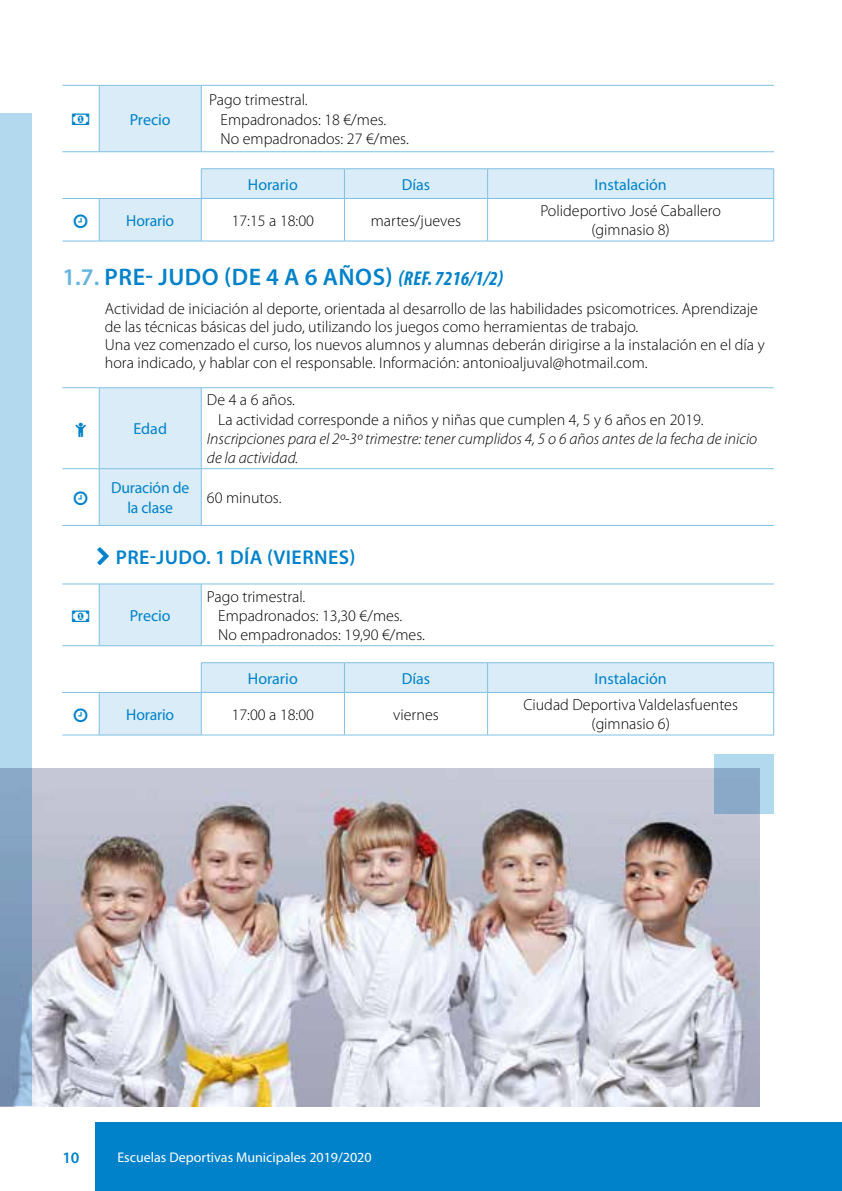
<style>
.page{position:relative;width:842px;height:1191px;background:#fff}
.page>*{position:absolute;margin:0;border:0;box-sizing:border-box;transform-origin:0 0}
.t1{font:600 24px "Myriad Pro";letter-spacing:.02em;color:#0082ca}
.t2{font:600 20px "Myriad Pro";letter-spacing:.02em;color:#0082ca}
.t3{font:300 16px/19.2px "Myriad Pro";color:#000}
.t4{font:italic 300 16px/19.2px "Myriad Pro";color:#000}
.t5{font:16px/19.2px "Myriad Pro";color:#0082ca;text-align:center}
.t6{font:600 16px "Myriad Pro";color:#0082ca}
.t7{font:14px "Myriad Pro";color:#fff}
.s1{color:#66b4df}
.s2{font-weight:700;font-style:italic;font-stretch:condensed;font-size:20px}
</style>
<div class="page">
<img style="left:31px;top:768px;width:728px;height:338px">
<svg style="left:714px;top:754px;width:60px;height:59px;background:#9bbdd8"></svg>
<svg style="left:0;top:113px;width:31px;height:993px;background:#a1c4de"></svg>
<div style="left:95px;top:1123px;width:747px;height:68px;background:#0082ca"></div>
<div style="left:99px;top:85px;width:102px;height:67px;background:#d9ecf7"></div>
<hr style="left:99px;top:86px;width:1px;height:65px;background:#80c0e4">
<hr style="left:201px;top:86px;width:1px;height:65px;background:#80c0e4">
<hr style="left:62px;top:85px;width:37px;height:1px;background:#80c0e4">
<hr style="left:99px;top:85px;width:102px;height:1px;background:#80c0e4">
<hr style="left:201px;top:85px;width:573px;height:1px;background:#80c0e4">
<hr style="left:62px;top:151px;width:37px;height:1px;background:#80c0e4">
<hr style="left:99px;top:151px;width:102px;height:1px;background:#80c0e4">
<hr style="left:201px;top:151px;width:573px;height:1px;background:#80c0e4">
<hr style="left:201px;top:168px;width:143px;height:1px;background:#80c0e4">
<hr style="left:344px;top:168px;width:144px;height:1px;background:#80c0e4">
<hr style="left:488px;top:168px;width:286px;height:1px;background:#80c0e4">
<svg style="left:100px;top:169px;width:674px;height:72px"></svg>
<hr style="left:99px;top:198px;width:102px;height:1px;background:#80c0e4">
<hr style="left:201px;top:198px;width:143px;height:1px;background:#80c0e4">
<hr style="left:344px;top:198px;width:144px;height:1px;background:#80c0e4">
<hr style="left:344px;top:199px;width:1px;height:42px;background:#80c0e4">
<hr style="left:488px;top:198px;width:286px;height:1px;background:#80c0e4">
<hr style="left:487px;top:199px;width:1px;height:42px;background:#80c0e4">
<hr style="left:773px;top:199px;width:1px;height:42px;background:#80c0e4">
<hr style="left:99px;top:241px;width:102px;height:1px;background:#80c0e4">
<hr style="left:201px;top:241px;width:143px;height:1px;background:#80c0e4">
<hr style="left:344px;top:241px;width:144px;height:1px;background:#80c0e4">
<hr style="left:488px;top:241px;width:286px;height:1px;background:#80c0e4">
<hr style="left:99px;top:199px;width:1px;height:42px;background:#80c0e4">
<hr style="left:201px;top:199px;width:1px;height:42px;background:#80c0e4">
<hr style="left:62px;top:198px;width:37px;height:1px;background:#80c0e4">
<hr style="left:62px;top:241px;width:37px;height:1px;background:#80c0e4">
<div style="left:100px;top:388px;width:101px;height:137px;background:#d9ecf7"></div>
<svg style="left:202px;top:388px;width:572px;height:82px"></svg>
<hr style="left:99px;top:388px;width:1px;height:80px;background:#80c0e4">
<hr style="left:201px;top:388px;width:1px;height:80px;background:#80c0e4">
<hr style="left:99px;top:469px;width:1px;height:56px;background:#80c0e4">
<hr style="left:201px;top:469px;width:1px;height:56px;background:#80c0e4">
<hr style="left:62px;top:387px;width:37px;height:1px;background:#80c0e4">
<hr style="left:99px;top:387px;width:102px;height:1px;background:#80c0e4">
<hr style="left:201px;top:387px;width:573px;height:1px;background:#80c0e4">
<hr style="left:62px;top:468px;width:37px;height:1px;background:#80c0e4">
<hr style="left:99px;top:468px;width:102px;height:1px;background:#80c0e4">
<hr style="left:201px;top:468px;width:573px;height:1px;background:#80c0e4">
<hr style="left:62px;top:525px;width:37px;height:1px;background:#80c0e4">
<hr style="left:99px;top:525px;width:102px;height:1px;background:#80c0e4">
<hr style="left:201px;top:525px;width:573px;height:1px;background:#80c0e4">
<div style="left:99px;top:584px;width:102px;height:61px;background:#d9ecf7"></div>
<hr style="left:99px;top:584px;width:1px;height:61px;background:#80c0e4">
<hr style="left:201px;top:584px;width:1px;height:61px;background:#80c0e4">
<hr style="left:62px;top:583px;width:37px;height:1px;background:#80c0e4">
<hr style="left:99px;top:583px;width:102px;height:1px;background:#80c0e4">
<hr style="left:201px;top:583px;width:573px;height:1px;background:#80c0e4">
<hr style="left:62px;top:645px;width:37px;height:1px;background:#80c0e4">
<hr style="left:99px;top:645px;width:102px;height:1px;background:#80c0e4">
<hr style="left:201px;top:645px;width:573px;height:1px;background:#80c0e4">
<svg style="left:100px;top:662px;width:674px;height:72px"></svg>
<hr style="left:99px;top:692px;width:102px;height:1px;background:#80c0e4">
<hr style="left:201px;top:692px;width:143px;height:1px;background:#80c0e4">
<hr style="left:344px;top:692px;width:144px;height:1px;background:#80c0e4">
<hr style="left:344px;top:692px;width:1px;height:42px;background:#80c0e4">
<hr style="left:488px;top:692px;width:286px;height:1px;background:#80c0e4">
<hr style="left:487px;top:692px;width:1px;height:42px;background:#80c0e4">
<hr style="left:773px;top:692px;width:1px;height:42px;background:#80c0e4">
<hr style="left:99px;top:734px;width:102px;height:1px;background:#80c0e4">
<hr style="left:201px;top:734px;width:143px;height:1px;background:#80c0e4">
<hr style="left:344px;top:734px;width:144px;height:1px;background:#80c0e4">
<hr style="left:488px;top:734px;width:286px;height:1px;background:#80c0e4">
<hr style="left:99px;top:692px;width:1px;height:42px;background:#80c0e4">
<hr style="left:201px;top:692px;width:1px;height:42px;background:#80c0e4">
<hr style="left:62px;top:692px;width:37px;height:1px;background:#80c0e4">
<hr style="left:62px;top:734px;width:37px;height:1px;background:#80c0e4">
<p class="t5" style="left:130px;top:109px;width:43px">Precio</p>
<p class="t3" style="left:221px;top:90px;width:190px;text-indent:-11px">Pago trimestral.<br>Empadronados: 18 €/mes.<br>No empadronados: 27 €/mes.</p>
<p class="t5" style="left:248px;top:175px;width:51px">Horario</p>
<p class="t5" style="left:402px;top:175px;width:30px">Días</p>
<p class="t5" style="left:594px;top:175px;width:74px">Instalación</p>
<p class="t5" style="left:126px;top:210px;width:49px">Horario</p>
<p class="t3" style="left:232px;top:211px;width:84px">17:15 a 18:00</p>
<p class="t3" style="left:371px;top:211px;width:92px">martes/jueves</p>
<p class="t3" style="left:540px;top:201px;width:182px;text-align:center">Polideportivo José Caballero (gimnasio 8)</p>
<h1 class="t1" style="left:62px;top:261px;width:442px"><span class="s1">1.7.</span> PRE- JUDO (DE 4 A 6 AÑOS) <span class="s2">(REF. 7216/1/2)</span></h1>
<p class="t3" style="left:105px;top:300px;width:661px;line-height:18px">Actividad de iniciación al deporte, orientada al desarrollo de las habilidades psicomotrices. Aprendizaje de las técnicas básicas del judo, utilizando los juegos como herramientas de trabajo.<br>Una vez comenzado el curso, los nuevos alumnos y alumnas deberán dirigirse a la instalación en el día y hora indicado, y hablar con el responsable. Información: antonioaljuval@hotmail.com.</p>
<p class="t5" style="left:133px;top:419px;width:35px">Edad</p>
<p class="t3" style="left:218px;top:390px;width:487px;text-indent:-11px">De 4 a 6 años.<br>La actividad corresponde a niños y niñas que cumplen 4, 5 y 6 años en 2019.</p>
<p class="t4" style="left:207px;top:429px;width:552px">Inscripciones para el 2º-3º trimestre: tener cumplidos 4, 5 o 6 años antes de la fecha de inicio de la actividad.</p>
<p class="t5" style="left:111px;top:478px;width:80px">Duración de la clase</p>
<p class="t3" style="left:207px;top:488px;width:76px">60 minutos.</p>
<p class="t2" style="left:116px;top:545px;width:241px">PRE-JUDO. 1 DÍA (VIERNES)</p>
<p class="t5" style="left:130px;top:605px;width:43px">Precio</p>
<p class="t3" style="left:218px;top:586px;width:208px;text-indent:-11px">Pago trimestral.<br>Empadronados: 13,30 €/mes.<br>No empadronados: 19,90 €/mes.</p>
<p class="t5" style="left:248px;top:669px;width:51px">Horario</p>
<p class="t5" style="left:402px;top:669px;width:30px">Días</p>
<p class="t5" style="left:594px;top:669px;width:74px">Instalación</p>
<p class="t5" style="left:126px;top:704px;width:49px">Horario</p>
<p class="t3" style="left:232px;top:704px;width:84px">17:00 a 18:00</p>
<p class="t3" style="left:393px;top:704px;width:47px">viernes</p>
<p class="t3" style="left:523px;top:695px;width:216px;text-align:center">Ciudad Deportiva Valdelasfuentes (gimnasio 6)</p>
<p class="t6" style="left:62px;top:1147px;width:19px">10</p>
<p class="t7" style="left:117px;top:1148px;width:256px">Escuelas Deportivas Municipales 2019/2020</p>
</div>
